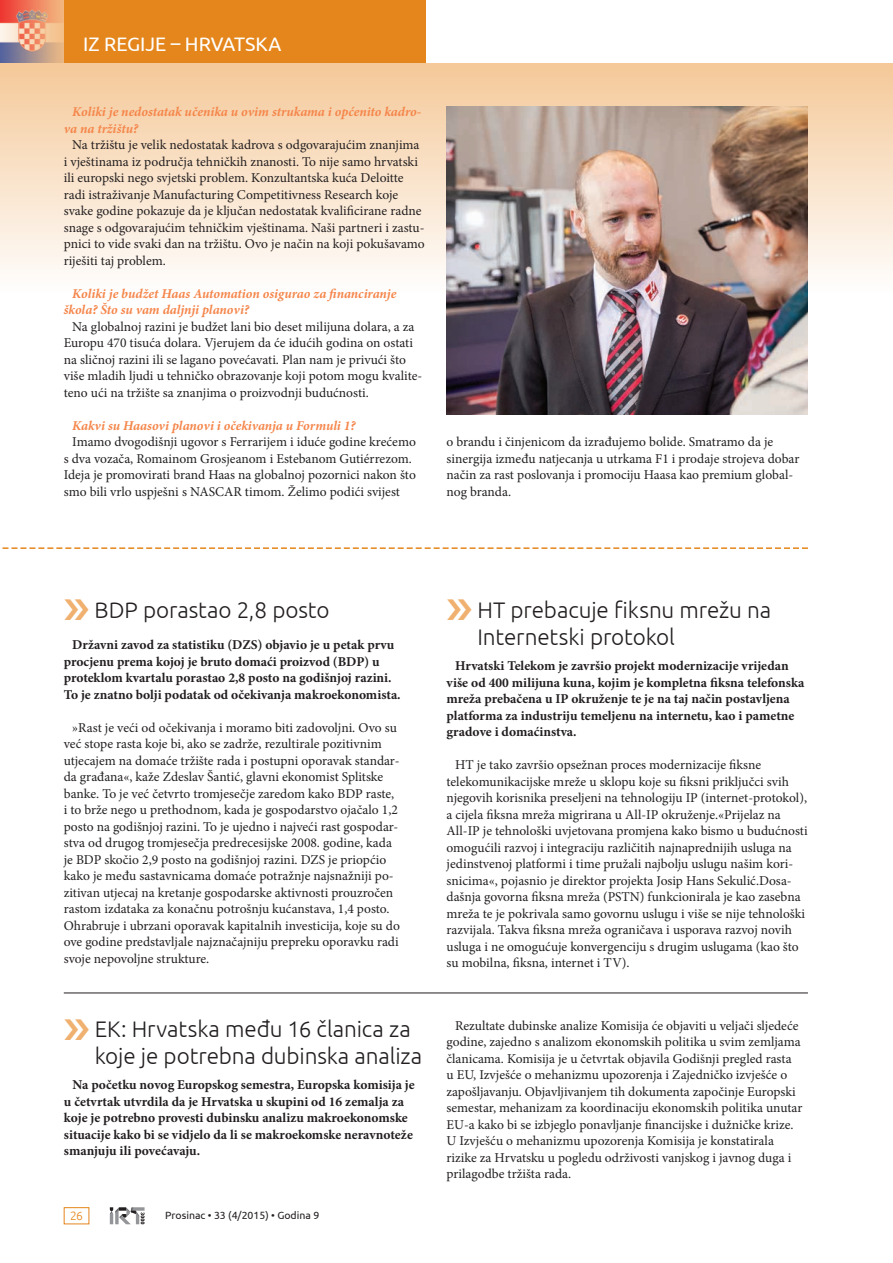
<style>
.page{position:relative;width:893px;height:1263px;background:#fff}
.page>*{position:absolute;margin:0;border:0;box-sizing:border-box;transform-origin:0 0}
.Članek_naslov{font:300 22.5px/27px "Ubuntu";letter-spacing:-.005em;color:#231f20}
.t1{font:19.5px "Ubuntu";color:#fff}
.vsebina_-_body_text{font:13.5px/16.5px "Minion Pro";color:#231f20}
.vsebina_-_body_text-2{font:700 13.5px/16.5px "Minion Pro";color:#231f20}
.Intervju_-_Vprašanje{font:italic 700 13.5px/16.5px "Minion Pro";letter-spacing:-.005em;color:#f5864b}
.t2{font:300 12px "Ubuntu";color:#e4861b}
.t3{font:10.5px "Ubuntu";color:#231f20}
</style>
<div class="page">
<div style="left:64px;top:1207px;width:25px;height:17px;border:1px solid #e4861b"></div>
<div style="left:64px;top:0;width:361px;height:64px;background:#e4861b"></div>
<hr style="left:0;top:63px;width:893px;height:1px;background:#231f20">
<img style="left:0;top:0;width:64px;height:63px">
<svg style="left:110px;top:1207px;width:35px;height:17px"></svg>
<div style="left:0;top:64px;width:893px;height:229px;background:linear-gradient(to bottom,#f5c999,#fefefd)"></div>
<img style="left:446px;top:106px;width:362px;height:309px">
<svg style="left:2px;top:547px;width:806px;height:2px"></svg>
<hr style="left:64px;top:993px;width:744px;height:1px;background:#231f20">
<h2 class="t1" style="left:83px;top:32px;width:200px">IZ REGIJE – HRVATSKA</h2>
<p class="Intervju_-_Vprašanje" style="left:64px;top:103px;width:359px;text-indent:9px">Koliki je nedostatak učenika u ovim strukama i općenito kadro&shy;va na tržištu?</p>
<p class="vsebina_-_body_text" style="left:64px;top:137px;width:362px;text-indent:9px">Na tržištu je velik nedostatak kadrova s odgovarajućim znanjima i vještinama iz područja tehničkih znanosti. To nije samo hrvatski ili europski nego svjetski problem. Konzultantska kuća Deloitte radi istraživanje Manufacturing Competitivness Research koje svake godine pokazuje da je ključan nedostatak kvalificirane radne snage s odgovarajućim tehničkim vještinama. Naši partneri i zastu&shy;pnici to vide svaki dan na tržištu. Ovo je način na koji pokušavamo riješiti taj problem.</p>
<p class="Intervju_-_Vprašanje" style="left:64px;top:285px;width:334px;text-indent:9px">Koliki je budžet Haas Automation osigurao za financiranje škola? Što su vam daljnji planovi?</p>
<p class="vsebina_-_body_text" style="left:64px;top:318px;width:360px;text-indent:9px">Na globalnoj razini je budžet lani bio deset milijuna dolara, a za Europu 470 tisuća dolara. Vjerujem da će idućih godina on ostati na sličnoj razini ili se lagano povećavati. Plan nam je privući što više mladih ljudi u tehničko obrazovanje koji potom mogu kvalite&shy;teno ući na tržište sa znanjima o proizvodnji budućnosti.</p>
<p class="Intervju_-_Vprašanje" style="left:72px;top:417px;width:285px">Kakvi su Haasovi planovi i očekivanja u Formuli 1?</p>
<p class="vsebina_-_body_text" style="left:64px;top:434px;width:354px;text-indent:9px">Imamo dvogodišnji ugovor s Ferrarijem i iduće godine krećemo s dva vozača, Romainom Grosjeanom i Estebanom Gutiérrezom.<br>Ideja je promovirati brand Haas na globalnoj pozornici nakon što smo bili vrlo uspješni s NASCAR timom. Želimo podići svijest</p>
<p class="vsebina_-_body_text" style="left:446px;top:434px;width:354px">o brandu i činjenicom da izrađujemo bolide. Smatramo da je sinergija između natjecanja u utrkama F1 i prodaje strojeva dobar način za rast poslovanja i promociju Haasa kao premium global&shy;nog branda.</p>
<p class="Članek_naslov" style="left:95px;top:596px;width:236px">BDP porastao 2,8 posto</p>
<p class="Članek_naslov" style="left:477px;top:596px;width:295px">HT prebacuje fiksnu mrežu na<br>Internetski protokol</p>
<p class="vsebina_-_body_text-2" style="left:64px;top:636px;width:338px;text-indent:9px">Državni zavod za statistiku (DZS) objavio je u petak prvu procjenu prema kojoj je bruto domaći proizvod (BDP) u proteklom kvartalu porastao 2,8 posto na godišnjoj razini.<br>To je znatno bolji podatak od očekivanja makroekonomista.</p>
<p class="vsebina_-_body_text" style="left:64px;top:719px;width:338px;text-indent:9px">»Rast je veći od očekivanja i moramo biti zadovoljni. Ovo su već stope rasta koje bi, ako se zadrže, rezultirale pozitivnim utjecajem na domaće tržište rada i postupni oporavak standar&shy;da građana«, kaže Zdeslav Šantić, glavni ekonomist Splitske banke. To je već četvrto tromjesečje zaredom kako BDP raste, i to brže nego u prethodnom, kada je gospodarstvo ojačalo 1,2 posto na godišnjoj razini. To je ujedno i najveći rast gospodar&shy;stva od drugog tromjesečja predrecesijske 2008. godine, kada je BDP skočio 2,9 posto na godišnjoj razini. DZS je priopćio kako je među sastavnicama domaće potražnje najsnažniji po&shy;zitivan utjecaj na kretanje gospodarske aktivnosti prouzročen rastom izdataka za konačnu potrošnju kućanstava, 1,4 posto.<br>Ohrabruje i ubrzani oporavak kapitalnih investicija, koje su do ove godine predstavljale najznačajniju prepreku oporavku radi svoje nepovoljne strukture.</p>
<p class="vsebina_-_body_text-2" style="left:447px;top:657px;width:359px;text-indent:9px">Hrvatski Telekom je završio projekt modernizacije vrijedan više od 400 milijuna kuna, kojim je kompletna fiksna telefonska mreža prebačena u IP okruženje te je na taj način postavljena platforma za industriju temeljenu na internetu, kao i pametne gradove i domaćinstva.</p>
<p class="vsebina_-_body_text" style="left:447px;top:756px;width:363px;text-indent:9px">HT je tako završio opsežnan proces modernizacije fiksne telekomunikacijske mreže u sklopu koje su fiksni priključci svih njegovih korisnika preseljeni na tehnologiju IP (internet-protokol), a cijela fiksna mreža migrirana u All-IP okruženje.«Prijelaz na All-IP je tehnološki uvjetovana promjena kako bismo u budućnosti omogućili razvoj i integraciju različitih najnaprednijih usluga na jedinstvenoj platformi i time pružali najbolju uslugu našim kori&shy;snicima«, pojasnio je direktor projekta Josip Hans Sekulić.Dosa&shy;dašnja govorna fiksna mreža (PSTN) funkcionirala je kao zasebna mreža te je pokrivala samo govornu uslugu i više se nije tehnološki razvijala. Takva fiksna mreža ograničava i usporava razvoj novih usluga i ne omogućuje konvergenciju s drugim uslugama (kao što su mobilna, fiksna, internet i TV).</p>
<p class="Članek_naslov" style="left:95px;top:1015px;width:329px">EK: Hrvatska među 16 članica za koje je potrebna dubinska analiza</p>
<p class="vsebina_-_body_text" style="left:446px;top:1017px;width:357px;text-indent:9px">Rezultate dubinske analize Komisija će objaviti u veljači sljedeće godine, zajedno s analizom ekonomskih politika u svim zemljama članicama. Komisija je u četvrtak objavila Godišnji pregled rasta<br>u EU, Izvješće o mehanizmu upozorenja i Zajedničko izvješće o zapošljavanju. Objavljivanjem tih dokumenta započinje Europski semestar, mehanizam za koordinaciju ekonomskih politika unutar EU-a kako bi se izbjeglo ponavljanje financijske i dužničke krize.<br>U Izvješću o mehanizmu upozorenja Komisija je konstatirala rizike za Hrvatsku u pogledu održivosti vanjskog i javnog duga i prilagodbe tržišta rada.</p>
<p class="vsebina_-_body_text-2" style="left:64px;top:1076px;width:352px;text-indent:9px">Na početku novog Europskog semestra, Europska komisija je u četvrtak utvrdila da je Hrvatska u skupini od 16 zemalja za koje je potrebno provesti dubinsku analizu makroekonomske situacije kako bi se vidjelo da li se makroekomske neravnoteže smanjuju ili povećavaju.</p>
<p class="t2" style="left:70px;top:1208px;width:14px">26</p>
<p class="t3" style="left:165px;top:1209px;width:156px">Prosinac • 33 (4/2015) • Godina 9</p>
</div>
